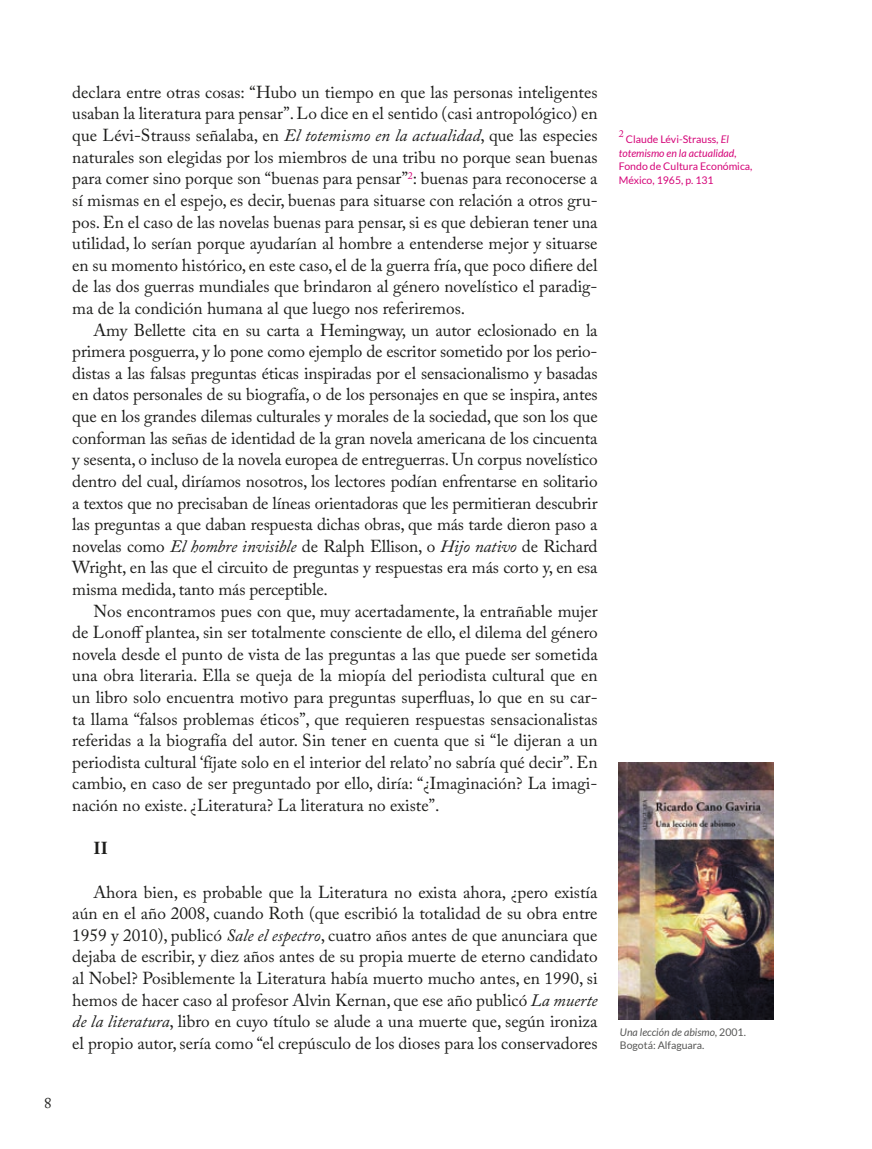
<style>
.page{position:relative;width:872px;height:1149px;background:#fff}
.page>*{position:absolute;margin:0;border:0;box-sizing:border-box;transform-origin:0 0}
.t1{font:17.25px/21.6px "Adobe Caslon Pro";color:#1d1d1b;text-align:justify}
.t2{font:700 17.25px "Adobe Caslon Pro";color:#1d1d1b}
.t3{font:15px "Adobe Caslon Pro";color:#1d1d1b}
.t4{font:italic 10.5px/13.5px "Lato";color:#d50478;text-align:center}
.t5{font:10.5px/13.5px "Lato";color:#d50478}
.t6{font:10.5px/13.5px "Lato";color:#575756}
.t7{font:10.05px "Adobe Caslon Pro";color:#d50478}
.s1{font-style:italic}
.s2{font-style:normal}
</style>
<div class="page">
<img style="left:619px;top:762px;width:154px;height:256px">
<p class="t3" style="left:44px;top:1093px;width:9px">8</p>
<p class="t1" style="left:72px;top:81px;width:527px">declara entre otras cosas: “Hubo un tiempo en que las personas inteligentes usaban la literatura para pensar”. Lo dice en el sentido (casi antropológico) en que Lévi-Strauss señalaba, en <span class="s1">El totemismo en la actualidad</span>, que las especies naturales son elegidas por los miembros de una tribu no porque sean buenas para comer sino porque son “buenas para pensar”<sup>2</sup>: buenas para reconocerse a sí mismas en el espejo, es decir, buenas para situarse con relación a otros gru&shy;pos. En el caso de las novelas buenas para pensar, si es que debieran tener una utilidad, lo serían porque ayudarían al hombre a entenderse mejor y situarse en su momento histórico, en este caso, el de la guerra fría, que poco difiere del de las dos guerras mundiales que brindaron al género novelístico el paradig&shy;ma de la condición humana al que luego nos referiremos.</p>
<p class="t1" style="left:72px;top:319px;width:527px;text-indent:21px">Amy Bellette cita en su carta a Hemingway, un autor eclosionado en la primera posguerra, y lo pone como ejemplo de escritor sometido por los perio&shy;distas a las falsas preguntas éticas inspiradas por el sensacionalismo y basadas en datos personales de su biografía, o de los personajes en que se inspira, antes que en los grandes dilemas culturales y morales de la sociedad, que son los que conforman las señas de identidad de la gran novela americana de los cincuenta y sesenta, o incluso de la novela europea de entreguerras. Un corpus novelístico dentro del cual, diríamos nosotros, los lectores podían enfrentarse en solitario a textos que no precisaban de líneas orientadoras que les permitieran descubrir las preguntas a que daban respuesta dichas obras, que más tarde dieron paso a novelas como <span class="s1">El hombre invisible</span> de Ralph Ellison, o <span class="s1">Hijo nativo</span> de Richard Wright, en las que el circuito de preguntas y respuestas era más corto y, en esa misma medida, tanto más perceptible.</p>
<p class="t1" style="left:72px;top:599px;width:527px;text-indent:21px">Nos encontramos pues con que, muy acertadamente, la entrañable mujer de Lonoff plantea, sin ser totalmente consciente de ello, el dilema del género novela desde el punto de vista de las preguntas a las que puede ser sometida una obra literaria. Ella se queja de la miopía del periodista cultural que en un libro solo encuentra motivo para preguntas superfluas, lo que en su car&shy;ta llama “falsos problemas éticos”, que requieren respuestas sensacionalistas referidas a la biografía del autor. Sin tener en cuenta que si “le dijeran a un periodista cultural ‘fíjate solo en el interior del relato’ no sabría qué decir”. En cambio, en caso de ser preguntado por ello, diría: “¿Imaginación? La imagi&shy;nación no existe. ¿Literatura? La literatura no existe”.</p>
<p class="t2" style="left:94px;top:838px;width:16px">II</p>
<p class="t1" style="left:72px;top:880px;width:527px;text-indent:21px">Ahora bien, es probable que la Literatura no exista ahora, ¿pero existía aún en el año 2008, cuando Roth (que escribió la totalidad de su obra entre 1959 y 2010), publicó <span class="s1">Sale el espectro</span>, cuatro años antes de que anunciara que dejaba de escribir, y diez años antes de su propia muerte de eterno candidato al Nobel? Posiblemente la Literatura había muerto mucho antes, en 1990, si hemos de hacer caso al profesor Alvin Kernan, que ese año publicó <span class="s1">La muerte de la literatura</span>, libro en cuyo título se alude a una muerte que, según ironiza el propio autor, sería como “el crepúsculo de los dioses para los conservadores</p>
<p class="t7" style="left:619px;top:128px;width:7px">2</p>
<p class="t4" style="left:619px;top:133px;width:119px"><span class="s2">Claude Lévi-Strauss</span>, El totemismo en la actualidad,</p>
<p class="t5" style="left:619px;top:159px;width:135px">Fondo de Cultura Económica,<br>México, 1965, p. 131</p>
<p class="t6" style="left:620px;top:1024px;width:127px"><span class="s1">Una lección de abismo,</span> 2001.<br>Bogotá: Alfaguara.</p>
</div>
